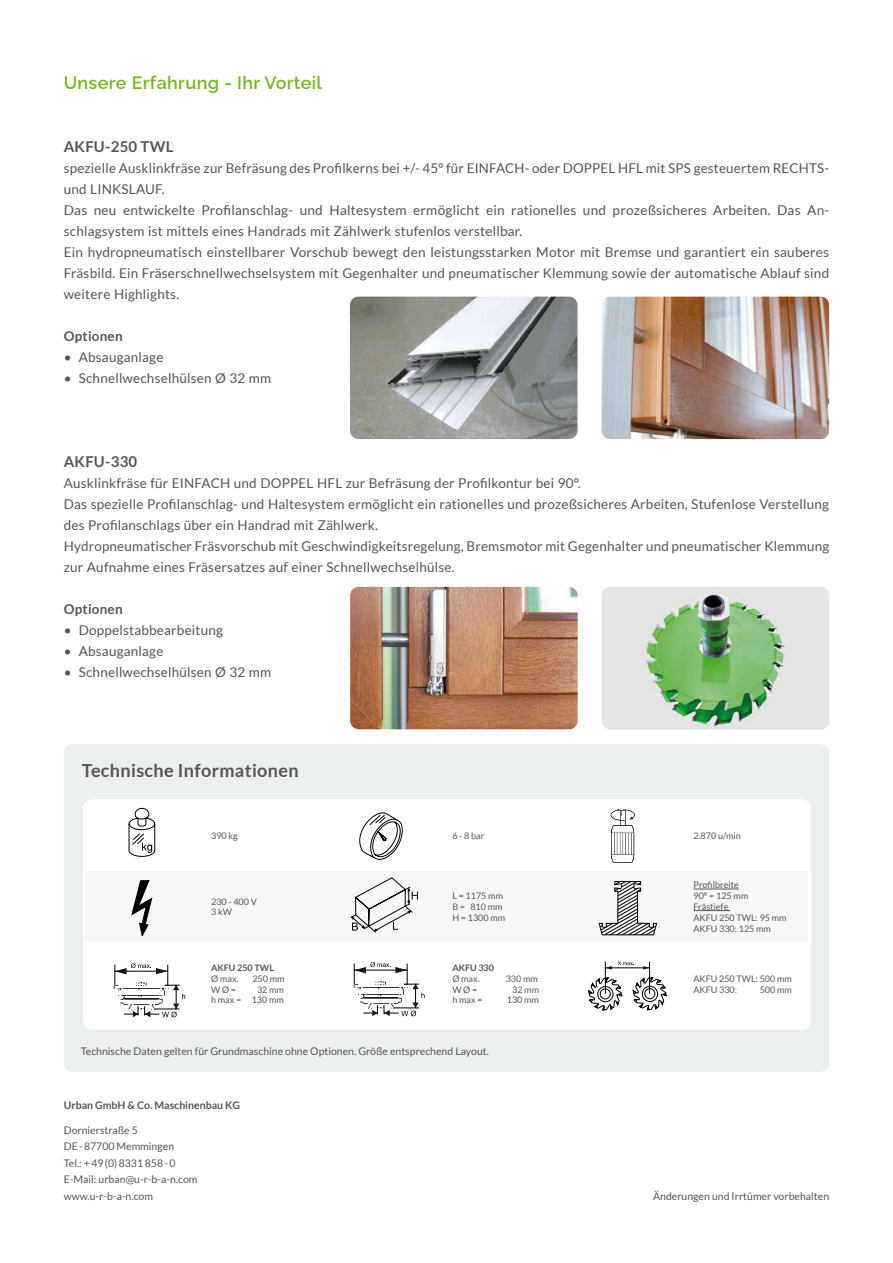
<style>
.page{position:relative;width:893px;height:1263px;background:#fff}
.page>*{position:absolute;margin:0;border:0;box-sizing:border-box;transform-origin:0 0}
.t1{font:600 18px "Raleway";letter-spacing:.02em;color:#75b726}
.t2{font:700 18px "Lato";letter-spacing:.02em;color:#565655}
.t3{font:700 15px "Lato";letter-spacing:.015em;color:#565655}
.t4{font:13.5px/21px "Lato";letter-spacing:.015em;color:#565655}
.t5{font:700 13.5px "Lato";letter-spacing:.015em;color:#565655}
.t6{font:10.5px/16.5px "Lato";color:#565655}
.t7{font:700 10.5px "Lato";color:#565655}
.t8{font:9px/10.8px "Lato";color:#565655}
.t9{font:700 9px "Lato";color:#565655}
</style>
<div class="page">
<div style="left:64px;top:744px;width:765px;height:328px;background:#eceff0;border-radius:9px"></div>
<div style="left:83px;top:800px;width:728px;height:229px;background:#fff;border-radius:9px"></div>
<hr style="left:693px;top:889px;width:46px;height:1px;background:#565655">
<hr style="left:693px;top:910px;width:37px;height:1px;background:#565655">
<div style="left:83px;top:799px;width:728px;height:231px;border:1px solid #fff;border-radius:9px"></div>
<svg style="left:598px;top:881px;width:59px;height:54px"></svg>
<svg style="left:129px;top:807px;width:26px;height:50px"></svg>
<svg style="left:359px;top:812px;width:44px;height:48px"></svg>
<svg style="left:610px;top:809px;width:25px;height:54px"></svg>
<svg style="left:132px;top:880px;width:20px;height:56px"></svg>
<svg style="left:350px;top:877px;width:68px;height:56px"></svg>
<hr style="left:605px;top:961px;width:1px;height:33px;background:#000">
<hr style="left:649px;top:961px;width:1px;height:33px;background:#000">
<hr style="left:605px;top:967px;width:45px;height:1px;background:#000">
<svg style="left:643px;top:966px;width:7px;height:3px"></svg>
<svg style="left:605px;top:966px;width:7px;height:3px"></svg>
<svg style="left:618px;top:961px;width:16px;height:5px"></svg>
<svg style="left:588px;top:977px;width:35px;height:34px"></svg>
<svg style="left:632px;top:976px;width:35px;height:34px"></svg>
<img style="left:113px;top:978px;width:2px;height:11px">
<svg style="left:115px;top:963px;width:70px;height:54px"></svg>
<svg style="left:354px;top:962px;width:71px;height:54px"></svg>
<img style="left:602px;top:297px;width:227px;height:142px">
<img style="left:350px;top:297px;width:227px;height:142px">
<img style="left:602px;top:587px;width:227px;height:142px">
<img style="left:350px;top:587px;width:228px;height:142px">
<h1 class="t1" style="left:64px;top:68px;width:260px">Unsere Erfahrung - Ihr Vorteil</h1>
<p class="t3" style="left:64px;top:138px;width:111px">AKFU-250 TWL</p>
<p class="t4" style="left:64px;top:158px;width:767px">spezielle Ausklinkfräse zur Befräsung des Profilkerns bei +/- 45° für EINFACH- oder DOPPEL HFL mit SPS gesteuertem RECHTS&shy;und LINKSLAUF.<br>Das neu entwickelte Profilanschlag- und Haltesystem ermöglicht ein rationelles und prozeßsicheres Arbeiten. Das An&shy;schlagsystem ist mittels eines Handrads mit Zählwerk stufenlos verstellbar.<br>Ein hydropneumatisch einstellbarer Vorschub bewegt den leistungsstarken Motor mit Bremse und garantiert ein sauberes Fräsbild. Ein Fräserschnellwechselsystem mit Gegenhalter und pneumatischer Klemmung sowie der automatische Ablauf sind weitere Highlights.</p>
<p class="t5" style="left:64px;top:329px;width:60px">Optionen</p>
<p class="t4" style="left:64px;top:347px;width:101px">• Absauganlage</p>
<p class="t4" style="left:64px;top:368px;width:209px">• Schnellwechselhülsen Ø 32 mm</p>
<p class="t3" style="left:64px;top:453px;width:75px">AKFU-330</p>
<p class="t4" style="left:64px;top:473px;width:767px">Ausklinkfräse für EINFACH und DOPPEL HFL zur Befräsung der Profilkontur bei 90°.<br>Das spezielle Profilanschlag- und Haltesystem ermöglicht ein rationelles und prozeßsicheres Arbeiten, Stufenlose Verstellung des Profilanschlags über ein Handrad mit Zählwerk.<br>Hydropneumatischer Fräsvorschub mit Geschwindigkeitsregelung, Bremsmotor mit Gegenhalter und pneumatischer Klemmung zur Aufnahme eines Fräsersatzes auf einer Schnellwechselhülse.</p>
<p class="t5" style="left:64px;top:602px;width:60px">Optionen</p>
<p class="t4" style="left:64px;top:620px;width:161px">• Doppelstabbearbeitung</p>
<p class="t4" style="left:64px;top:641px;width:101px">• Absauganlage</p>
<p class="t4" style="left:64px;top:662px;width:209px">• Schnellwechselhülsen Ø 32 mm</p>
<h1 class="t2" style="left:82px;top:760px;width:218px">Technische Informationen</h1>
<p class="t8" style="left:211px;top:831px;width:28px">390 kg</p>
<p class="t8" style="left:452px;top:831px;width:33px">6 - 8 bar</p>
<p class="t8" style="left:693px;top:831px;width:49px">2.870 u/min</p>
<p class="t8" style="left:211px;top:896px;width:47px">230 - 400 V<br>3 kW</p>
<p class="t8" style="left:452px;top:890px;width:54px">L = 1175 mm<br>B = 810 mm<br>H = 1300 mm</p>
<p class="t8" style="left:693px;top:880px;width:95px">Profilbreite<br>90° = 125 mm<br>Frästiefe<br>AKFU 250 TWL: 95 mm<br>AKFU 330: 125 mm</p>
<p class="t9" style="left:211px;top:963px;width:64px">AKFU 250 TWL</p>
<p class="t8" style="left:211px;top:973px;width:29px">Ø max.</p>
<p class="t8" style="left:252px;top:973px;width:34px">250 mm</p>
<p class="t8" style="left:211px;top:984px;width:27px">W Ø =</p>
<p class="t9" style="left:452px;top:963px;width:43px">AKFU 330</p>
<p class="t8" style="left:452px;top:973px;width:29px">Ø max.</p>
<p class="t8" style="left:506px;top:973px;width:34px">330 mm</p>
<p class="t8" style="left:452px;top:984px;width:27px">W Ø =</p>
<p class="t8" style="left:512px;top:984px;width:28px">32 mm</p>
<p class="t8" style="left:452px;top:995px;width:32px">h max =</p>
<p class="t8" style="left:507px;top:995px;width:34px">130 mm</p>
<p class="t8" style="left:693px;top:973px;width:100px">AKFU 250 TWL: 500 mm<br>AKFU 330:</p>
<p class="t8" style="left:760px;top:984px;width:34px">500 mm</p>
<p class="t8" style="left:211px;top:984px;width:74px;text-align:right">32 mm<br>h max = 130 mm</p>
<p class="t6" style="left:81px;top:1043px;width:410px">Technische Daten gelten für Grundmaschine ohne Optionen. Größe entsprechend Layout.</p>
<p class="t7" style="left:64px;top:1099px;width:178px">Urban GmbH &amp; Co. Maschinenbau KG</p>
<p class="t6" style="left:64px;top:1121px;width:135px">Dornierstraße 5<br>DE-87700 Memmingen<br>Tel.: +49(0)8331 858-0<br>E-Mail: urban@u-r-b-a-n.com www.u-r-b-a-n.com</p>
<p class="t6" style="left:653px;top:1187px;width:178px">Änderungen und Irrtümer vorbehalten</p>
</div>
